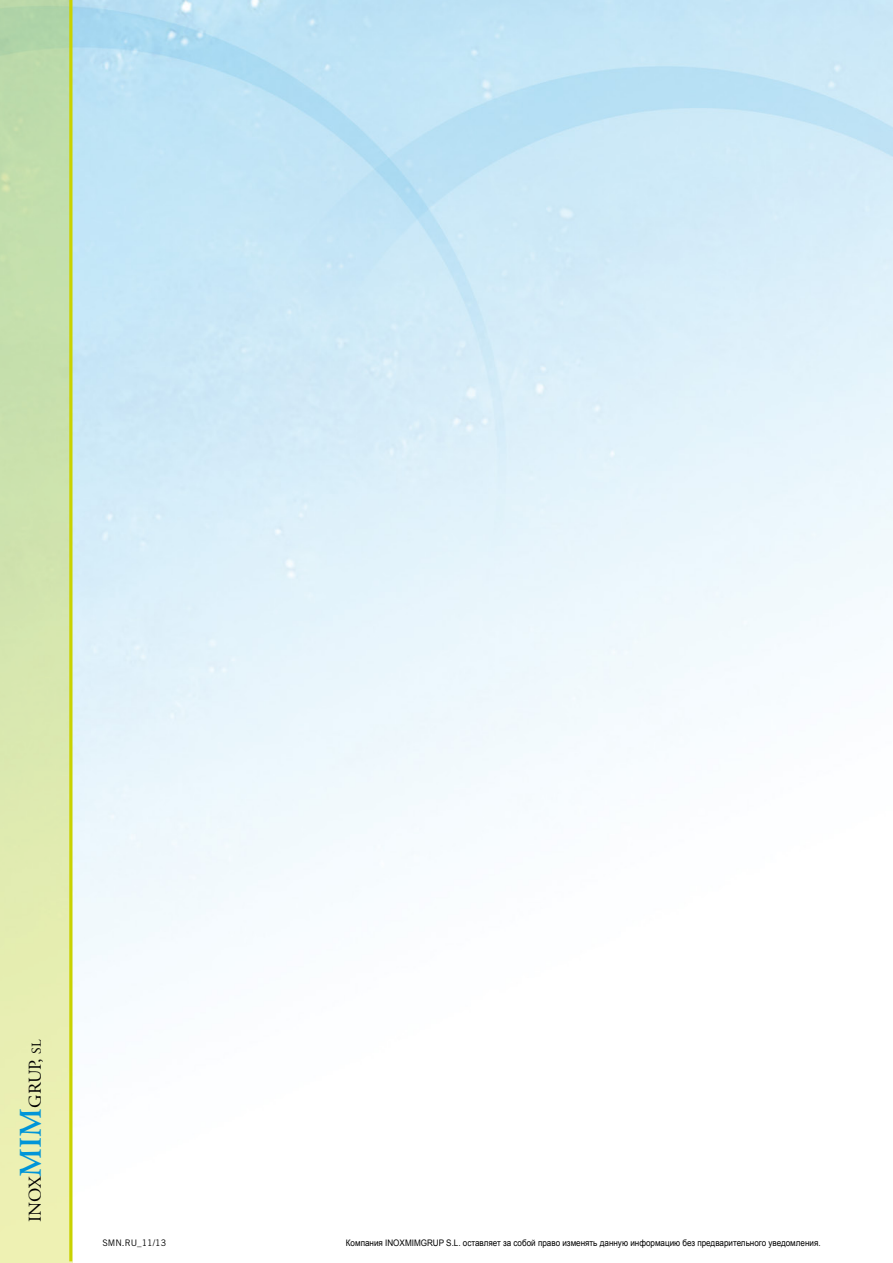
<style>
.page{position:relative;width:893px;height:1263px;background:#fff}
.page>*{position:absolute;margin:0;border:0;box-sizing:border-box;transform-origin:0 0}
.t1{font:18px "Adobe Garamond";color:#000}
.t2{font:9px "Arial";color:#000;scale:.9 1}
.t3{font:9px "Trade Gothic";color:#000}
.s1{font-weight:600;font-size:31.5px;color:#0095d8}
.s2{font-size:13.5px}
</style>
<div class="page">
<div style="left:0;top:0;width:72px;height:1263px;background:linear-gradient(to bottom,#b6d8aa,#f2f3b4)"></div>
<hr style="left:69px;top:0;width:3px;height:1261px;background:#c9d200">
<h1 class="t1" style="left:26px;top:1222px;width:184px;rotate:-90deg">INOX<span class="s1">MIM</span>GRUP, <span class="s2">SL</span></h1>
<p class="t3" style="left:102px;top:1237px;width:65px">SMN.RU_11/13</p>
<p class="t2" style="left:346px;top:1236px;width:529px">Компания INOXMIMGRUP S.L. оставляет за собой право изменять данную информацию без предварительного уведомления.</p>
</div>
